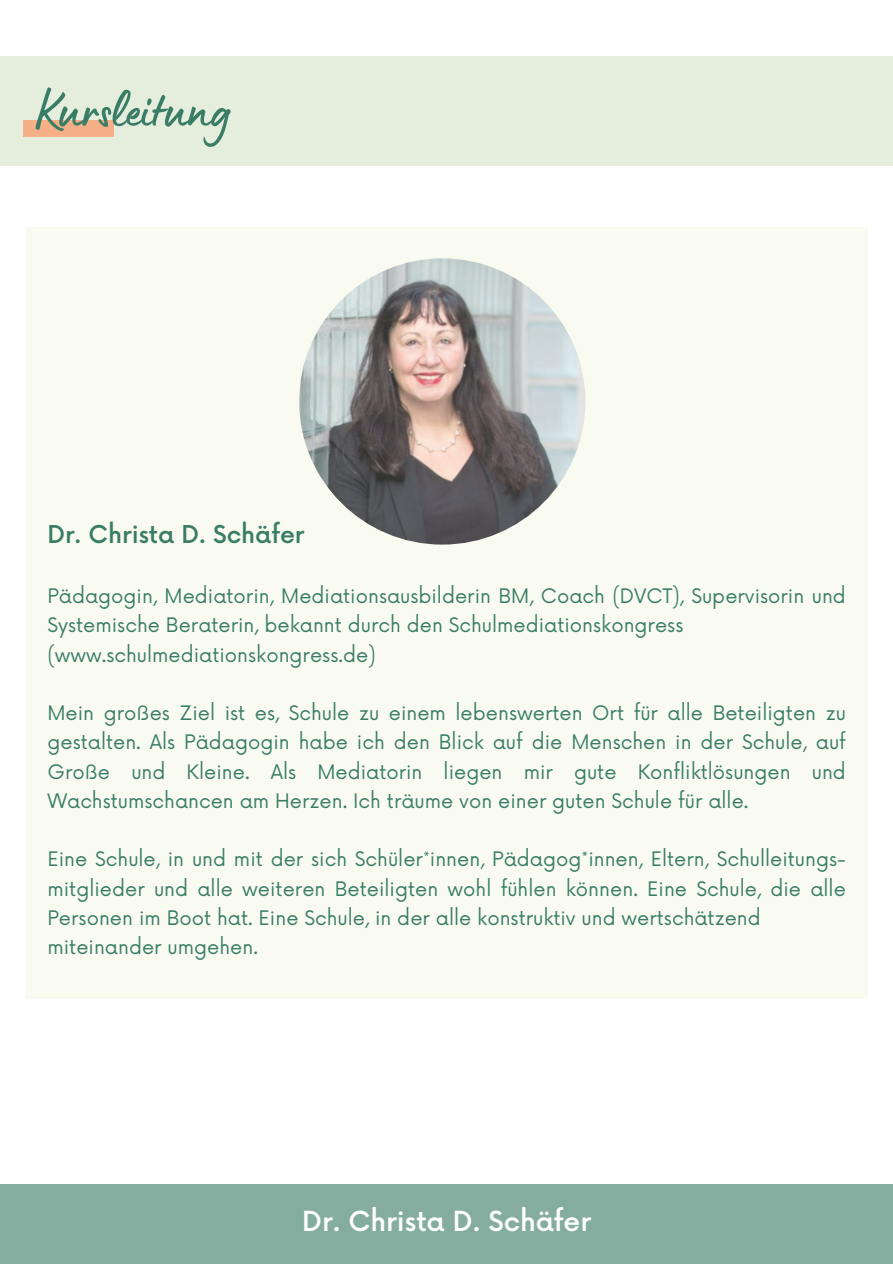
<style>
.page{position:relative;width:893px;height:1264px;background:#fff}
.page>*{position:absolute;margin:0;border:0;box-sizing:border-box;transform-origin:0 0}
.t1{font:54px "Lumios Marker";color:#397d67}
.t2{font:500 27px "Now";color:#fff}
.t3{font:500 24px "Now";color:#397d67}
.t4{font:19.5px/29.2px "Now";color:#397d67;text-align:justify}
</style>
<div class="page">
<div style="left:0;top:56px;width:892px;height:109px;background:#e5eddc"></div>
<div style="left:24px;top:120px;width:90px;height:16px;background:#f6b088"></div>
<div style="left:0;top:1183px;width:892px;height:80px;background:#84ada0"></div>
<div style="left:26px;top:227px;width:841px;height:771px;background:#fafbf0"></div>
<img style="left:299px;top:258px;width:286px;height:286px;border-radius:50%">
<p class="t1" style="left:37px;top:92px;width:195px">Kursleitung</p>
<p class="t3" style="left:47px;top:522px;width:258px">Dr. Christa D. Schäfer</p>
<p class="t4" style="left:47px;top:582px;width:799px">Pädagogin, Mediatorin, Mediationsausbilderin BM, Coach (DVCT), Supervisorin und<br>Systemische Beraterin, bekannt durch den Schulmediationskongress</p>
<p class="t4" style="left:47px;top:641px;width:330px">(www.schulmediationskongress.de)</p>
<p class="t4" style="left:47px;top:699px;width:800px">Mein großes Ziel ist es, Schule zu einem lebenswerten Ort für alle Beteiligten zu gestalten. Als Pädagogin habe ich den Blick auf die Menschen in der Schule, auf Große und Kleine. Als Mediatorin liegen mir gute Konfliktlösungen und Wachstumschancen am Herzen. Ich träume von einer guten Schule für alle.</p>
<p class="t4" style="left:47px;top:845px;width:799px">Eine Schule, in und mit der sich Schüler*innen, Pädagog*innen, Eltern, Schulleitungs&shy;mitglieder und alle weiteren Beteiligten wohl fühlen können. Eine Schule, die alle Personen im Boot hat. Eine Schule, in der alle konstruktiv und wertschätzend</p>
<p class="t4" style="left:47px;top:933px;width:212px">miteinander umgehen.</p>
<p class="t2" style="left:302px;top:1206px;width:290px">Dr. Christa D. Schäfer</p>
</div>
